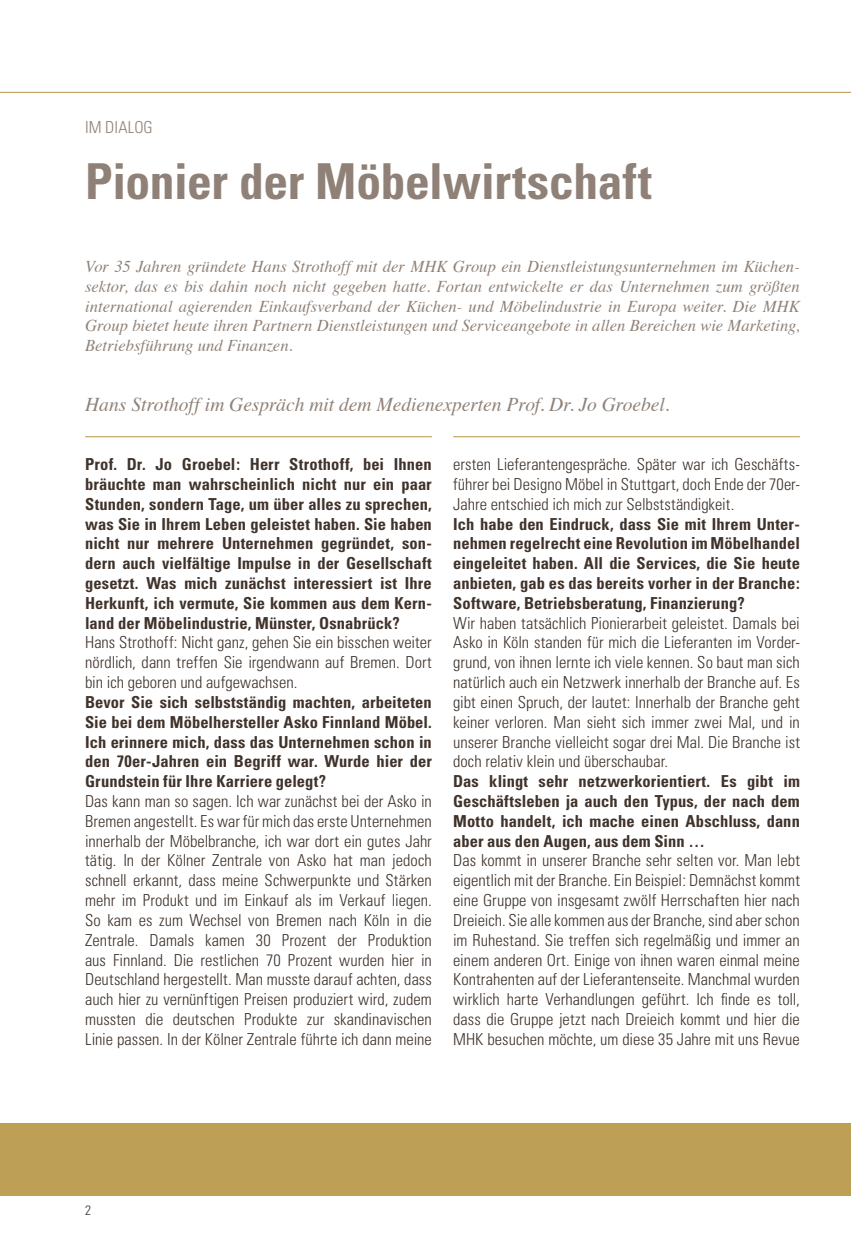
<style>
.page{position:relative;width:851px;height:1234px;background:#fff}
.page>*{position:absolute;margin:0;border:0;box-sizing:border-box;transform-origin:0 0}
.t1{font:700 condensed 49.5px "Univers";letter-spacing:-.01em;color:#8f8177}
.t2{font:italic 19.5px "Times";color:#8f8177}
.t3{font:300 condensed 16.5px/19.8px "Univers";color:#40332b;text-align:justify}
.t4{font:700 condensed 16.5px/19.8px "Univers";letter-spacing:.005em;color:#40332b;text-align:justify}
.t5{font:italic 16.5px/19.8px "Times";color:#8f8177;text-align:justify}
.t6{font:300 condensed 16.5px "Univers";color:#8f8177}
.t7{font:300 condensed 13.5px "Univers";color:#40332b}
</style>
<div class="page">
<hr style="left:0;top:92px;width:850px;height:1px;background:#be9f56">
<hr style="left:85px;top:436px;width:347px;height:1px;background:#be9f56">
<hr style="left:453px;top:436px;width:346px;height:1px;background:#be9f56">
<div style="left:0;top:1123px;width:850px;height:72px;background:#be9f56"></div>
<p class="t6" style="left:85px;top:117px;width:43px">IM DIALOG</p>
<h1 class="t1" style="left:85px;top:151px;width:568px">Pionier der Möbelwirtschaft</h1>
<p class="t5" style="left:85px;top:255px;width:716px">Vor 35 Jahren gründete Hans Strothoff mit der MHK Group ein Dienstleistungsunternehmen im Küchen&shy;sektor, das es bis dahin noch nicht gegeben hatte. Fortan entwickelte er das Unternehmen zum größten international agierenden Einkaufsverband der Küchen- und Möbelindustrie in Europa weiter. Die MHK Group bietet heute ihren Partnern Dienstleistungen und Serviceangebote in allen Bereichen wie Marketing, Betriebsführung und Finanzen.</p>
<p class="t2" style="left:85px;top:387px;width:585px">Hans Strothoff im Gespräch mit dem Medienexperten Prof. Dr. Jo Groebel.</p>
<p class="t4" style="left:85px;top:454px;width:348px">Prof. Dr. Jo Groebel: Herr Strothoff, bei Ihnen bräuchte man wahrscheinlich nicht nur ein paar Stunden, sondern Tage, um über alles zu sprechen, was Sie in Ihrem Leben geleistet haben. Sie haben nicht nur mehrere Unternehmen gegründet, son&shy;dern auch vielfältige Impulse in der Gesellschaft gesetzt. Was mich zunächst interessiert ist Ihre Herkunft, ich vermute, Sie kommen aus dem Kern&shy;land der Möbelindustrie, Münster, Osnabrück?</p>
<p class="t3" style="left:85px;top:632px;width:348px">Hans Strothoff: Nicht ganz, gehen Sie ein bisschen weiter nördlich, dann treffen Sie irgendwann auf Bremen. Dort bin ich geboren und aufgewachsen.</p>
<p class="t4" style="left:85px;top:692px;width:348px">Bevor Sie sich selbstständig machten, arbeiteten Sie bei dem Möbelhersteller Asko Finnland Möbel.<br>Ich erinnere mich, dass das Unternehmen schon in den 70er-Jahren ein Begriff war. Wurde hier der Grundstein für Ihre Karriere gelegt?</p>
<p class="t3" style="left:85px;top:791px;width:348px">Das kann man so sagen. Ich war zunächst bei der Asko in Bremen angestellt. Es war für mich das erste Unternehmen innerhalb der Möbelbranche, ich war dort ein gutes Jahr tätig. In der Kölner Zentrale von Asko hat man jedoch schnell erkannt, dass meine Schwerpunkte und Stärken mehr im Produkt und im Einkauf als im Verkauf liegen.<br>So kam es zum Wechsel von Bremen nach Köln in die Zentrale. Damals kamen 30 Prozent der Produktion aus Finnland. Die restlichen 70 Prozent wurden hier in Deutschland hergestellt. Man musste darauf achten, dass auch hier zu vernünftigen Preisen produziert wird, zudem mussten die deutschen Produkte zur skandinavischen Linie passen. In der Kölner Zentrale führte ich dann meine</p>
<p class="t3" style="left:453px;top:454px;width:348px">ersten Lieferantengespräche. Später war ich Geschäfts&shy;führer bei Designo Möbel in Stuttgart, doch Ende der 70er-Jahre entschied ich mich zur Selbstständigkeit.</p>
<p class="t4" style="left:453px;top:513px;width:348px">Ich habe den Eindruck, dass Sie mit Ihrem Unter&shy;nehmen regelrecht eine Revolution im Möbelhandel eingeleitet haben. All die Services, die Sie heute anbieten, gab es das bereits vorher in der Branche:<br>Software, Betriebsberatung, Finanzierung?</p>
<p class="t3" style="left:453px;top:613px;width:348px">Wir haben tatsächlich Pionierarbeit geleistet. Damals bei Asko in Köln standen für mich die Lieferanten im Vorder&shy;grund, von ihnen lernte ich viele kennen. So baut man sich natürlich auch ein Netzwerk innerhalb der Branche auf. Es gibt einen Spruch, der lautet: Innerhalb der Branche geht keiner verloren. Man sieht sich immer zwei Mal, und in unserer Branche vielleicht sogar drei Mal. Die Branche ist doch relativ klein und überschaubar.</p>
<p class="t4" style="left:453px;top:771px;width:348px">Das klingt sehr netzwerkorientiert. Es gibt im Geschäftsleben ja auch den Typus, der nach dem Motto handelt, ich mache einen Abschluss, dann aber aus den Augen, aus dem Sinn …</p>
<p class="t3" style="left:453px;top:850px;width:348px">Das kommt in unserer Branche sehr selten vor. Man lebt eigentlich mit der Branche. Ein Beispiel: Demnächst kommt eine Gruppe von insgesamt zwölf Herrschaften hier nach Dreieich. Sie alle kommen aus der Branche, sind aber schon im Ruhestand. Sie treffen sich regelmäßig und immer an einem anderen Ort. Einige von ihnen waren einmal meine Kontrahenten auf der Lieferantenseite. Manchmal wurden wirklich harte Verhandlungen geführt. Ich finde es toll, dass die Gruppe jetzt nach Dreieich kommt und hier die MH K besuchen möchte, um diese 35 Jahre mit uns Revue</p>
<p class="t7" style="left:85px;top:1201px;width:7px">2</p>
</div>
